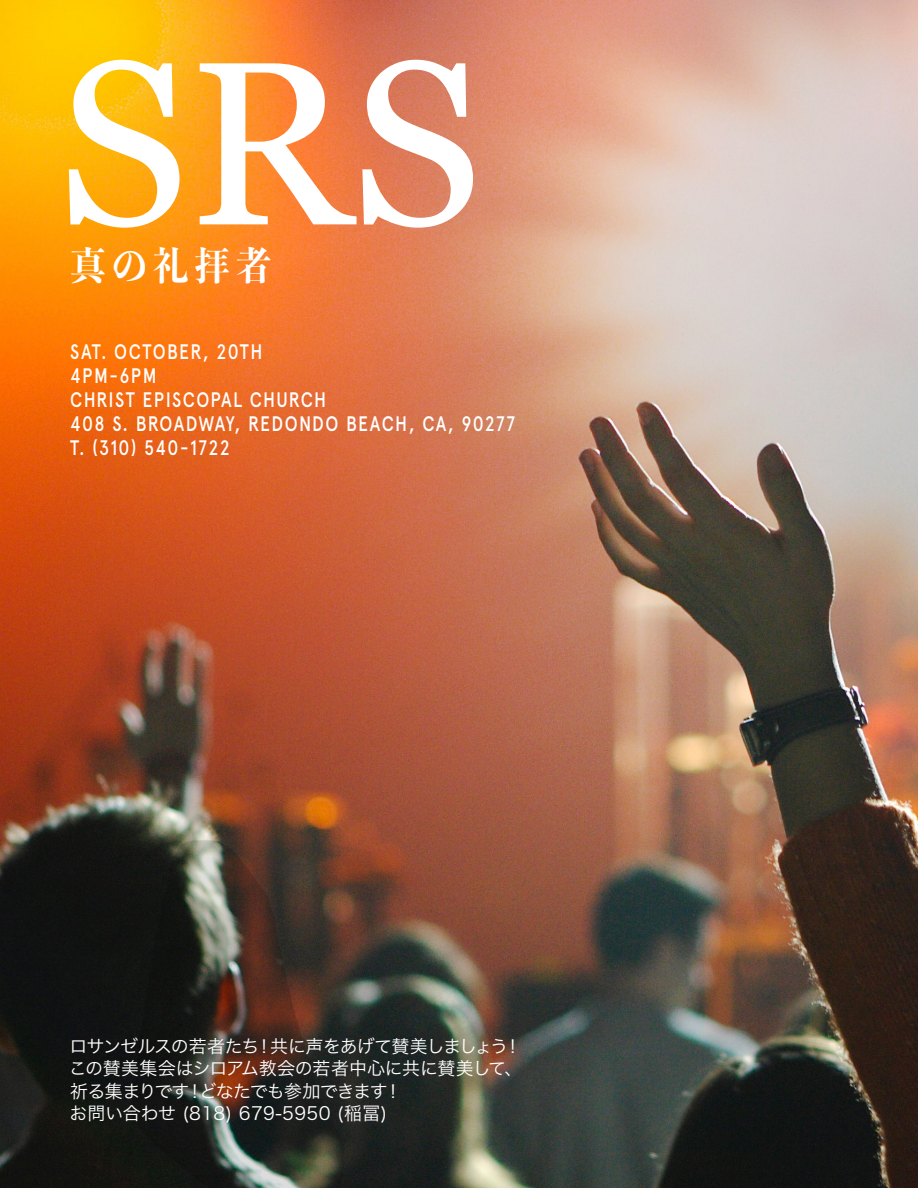
<style>
.page{position:relative;width:918px;height:1188px;background:#fff}
.page>*{position:absolute;margin:0;border:0;box-sizing:border-box;transform-origin:0 0}
.t1{font:232.35px "Georgia";color:#fff}
.t2{font:800 38.85px "Toppan Bunkyu Midashi Mincho Std N";letter-spacing:.17em;color:#fff;scale:.91 1}
.t3{font:500 21px "Apercu";letter-spacing:.075em;color:#fff;scale:.83 1}
.t4{font:18px/22.5px "Hira Kaku Pro N W3";letter-spacing:-.03em;color:#fff}
.t5{font:18px "Hira Kaku Pro N W3";letter-spacing:-.055em;color:#fff}
.t6{font:18px "Hira Kaku Pro N W3";letter-spacing:.02em;color:#fff}
</style>
<div class="page">
<img style="left:0;top:0;width:918px;height:1188px">
<p class="t1" style="left:58px;top:-25px;width:425px">SRS</p>
<p class="t2" style="left:70px;top:235px;width:223px">真の礼拝者</p>
<p class="t3" style="left:70px;top:339px;width:233px">SAT. OCTOBER, 20TH</p>
<p class="t3" style="left:70px;top:363px;width:106px">4PM-6PM</p>
<p class="t3" style="left:70px;top:387px;width:310px">CHRIST EPISCOPAL CHURCH</p>
<p class="t3" style="left:70px;top:411px;width:537px">408 S. BROADWAY, REDONDO BEACH, CA, 90277</p>
<p class="t3" style="left:70px;top:435px;width:194px">T. (310) 540-1722</p>
<p class="t5" style="left:70px;top:1030px;width:454px">ロサンゼルスの若者たち！共に声をあげて賛美しましょう！</p>
<p class="t4" style="left:69px;top:1056px;width:455px">この賛美集会はシロアム教会の若者中心に共に賛美して、祈る集まりです！どなたでも参加できます！</p>
<p class="t6" style="left:70px;top:1098px;width:319px">お問い合わせ (818) 679-5950 (稲冨)</p>
</div>
